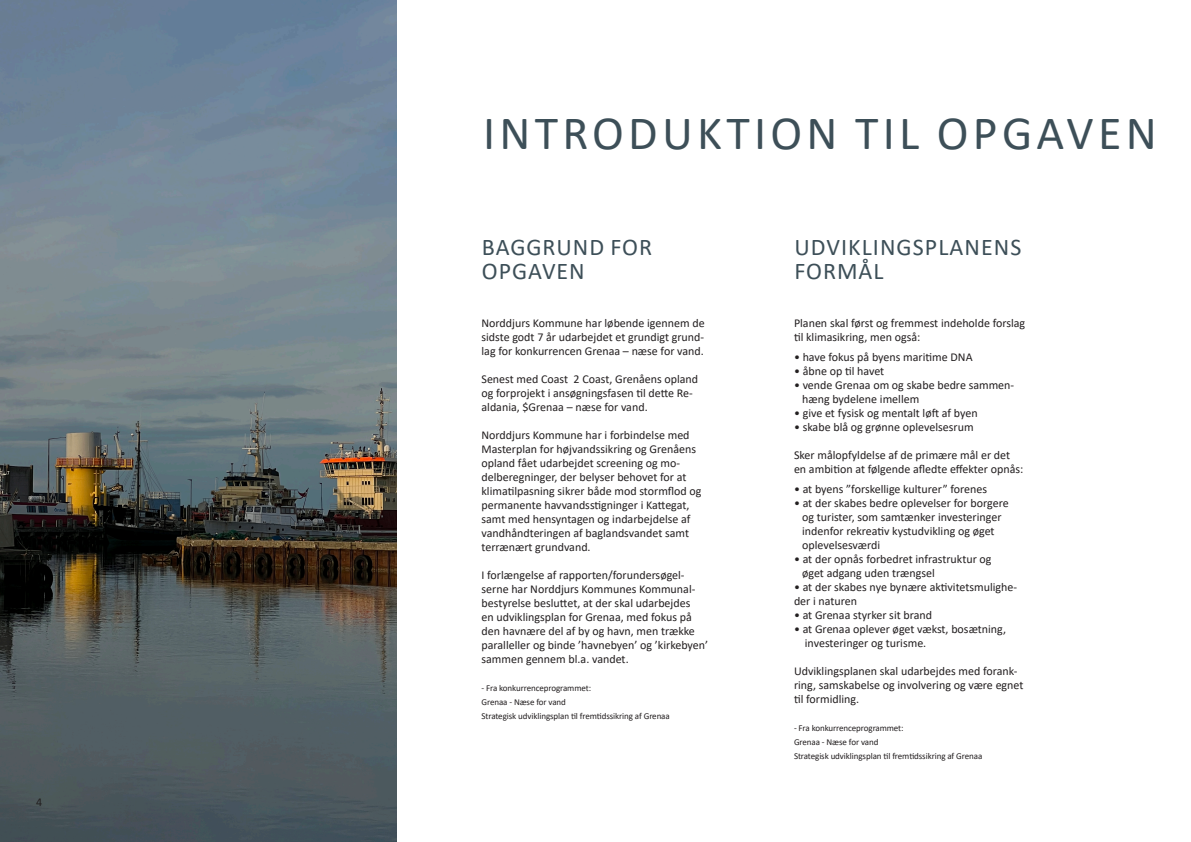
<style>
.page{position:relative;width:1191px;height:842px;background:#fff}
.page>*{position:absolute;margin:0;border:0;box-sizing:border-box;transform-origin:0 0}
.Kapitel_overskrift{font:48px "Calibri";letter-spacing:.09em;color:#3d4f58}
.Overrubrik_2{font:24px/24px "Calibri";letter-spacing:.04em;color:#3d4f58}
._4{font:12px/14px "Calibri";color:#231f20}
._4-2{font:9px/14px "Calibri";letter-spacing:-.01em;color:#231f20}
</style>
<div class="page">
<img style="left:0;top:0;width:397px;height:842px">
<p class="_4" style="left:36px;top:795px;width:8px">4</p>
<p class="Kapitel_overskrift" style="left:483px;top:100px;width:675px">INTRODUKTION TIL OPGAVEN</p>
<p class="Overrubrik_2" style="left:482px;top:234px;width:172px">BAGGRUND FOR<br>OPGAVEN</p>
<p class="_4" style="left:481px;top:316px;width:225px;text-align:justify">Norddjurs Kommune har løbende igennem de sidste godt 7 år udarbejdet et grundigt grund&shy;lag for konkurrencen Grenaa – næse for vand.</p>
<p class="_4" style="left:481px;top:372px;width:218px">Senest med Coast 2 Coast, Grenåens opland og forprojekt i ansøgningsfasen til dette Re&shy;aldania, $Grenaa – næse for vand.</p>
<p class="_4" style="left:481px;top:428px;width:222px">Norddjurs Kommune har i forbindelse med Masterplan for højvandssikring og Grenåens opland fået udarbejdet screening og mo&shy;delberegninger, der belyser behovet for at klimatilpasning sikrer både mod stormflod og permanente havvandsstigninger i Kattegat, samt med hensyntagen og indarbejdelse af vandhåndteringen af baglandsvandet samt terrænært grundvand.</p>
<p class="_4" style="left:481px;top:568px;width:228px">I forlængelse af rapporten/forundersøgel&shy;serne har Norddjurs Kommunes Kommunal&shy;bestyrelse besluttet, at der skal udarbejdes<br>en udviklingsplan for Grenaa, med fokus på den havnære del af by og havn, men trække paralleller og binde ’havnebyen’ og ’kirkebyen’ sammen gennem bl.a. vandet.</p>
<p class="_4-2" style="left:481px;top:681px;width:190px">- Fra konkurrenceprogrammet:<br>Grenaa - Næse for vand<br>Strategisk udviklingsplan til fremtidssikring af Grenaa</p>
<p class="Overrubrik_2" style="left:794px;top:234px;width:228px">UDVIKLINGSPLANENS<br>FORMÅL</p>
<p class="_4" style="left:794px;top:316px;width:233px">Planen skal først og fremmest indeholde forslag til klimasikring, men også:</p>
<p class="_4" style="left:794px;top:349px;width:180px">• have fokus på byens maritime DNA</p>
<p class="_4" style="left:794px;top:363px;width:92px">• åbne op til havet</p>
<p class="_4" style="left:794px;top:377px;width:222px">• vende Grenaa om og skabe bedre sammen-</p>
<p class="_4" style="left:802px;top:391px;width:119px">hæng bydelene imellem</p>
<p class="_4" style="left:794px;top:405px;width:185px">• give et fysisk og mentalt løft af byen</p>
<p class="_4" style="left:794px;top:419px;width:181px">• skabe blå og grønne oplevelsesrum</p>
<p class="_4" style="left:794px;top:447px;width:218px">Sker målopfyldelse af de primære mål er det</p>
<p class="_4" style="left:794px;top:461px;width:231px">en ambition at følgende afledte effekter opnås:</p>
<p class="_4" style="left:794px;top:481px;width:195px">• at byens ”forskellige kulturer” forenes</p>
<p class="_4" style="left:794px;top:495px;width:216px">• at der skabes bedre oplevelser for borgere</p>
<p class="_4" style="left:802px;top:509px;width:201px">og turister, som samtænker investeringer</p>
<p class="_4" style="left:802px;top:523px;width:194px">indenfor rekreativ kystudvikling og øget</p>
<p class="_4" style="left:802px;top:537px;width:80px">oplevelsesværdi</p>
<p class="_4" style="left:794px;top:551px;width:199px">• at der opnås forbedret infrastruktur og</p>
<p class="_4" style="left:802px;top:565px;width:134px">øget adgang uden trængsel</p>
<p class="_4" style="left:794px;top:579px;width:225px">• at der skabes nye bynære aktivitetsmulighe&shy;der i naturen</p>
<p class="_4" style="left:794px;top:607px;width:140px">• at Grenaa styrker sit brand</p>
<p class="_4" style="left:794px;top:621px;width:213px">• at Grenaa oplever øget vækst, bosætning,</p>
<p class="_4" style="left:805px;top:635px;width:123px">investeringer og turisme.</p>
<p class="_4" style="left:794px;top:663px;width:231px">Udviklingsplanen skal udarbejdes med forank&shy;ring, samskabelse og involvering og være egnet til formidling.</p>
<p class="_4-2" style="left:794px;top:720px;width:190px">- Fra konkurrenceprogrammet:<br>Grenaa - Næse for vand<br>Strategisk udviklingsplan til fremtidssikring af Grenaa</p>
</div>
